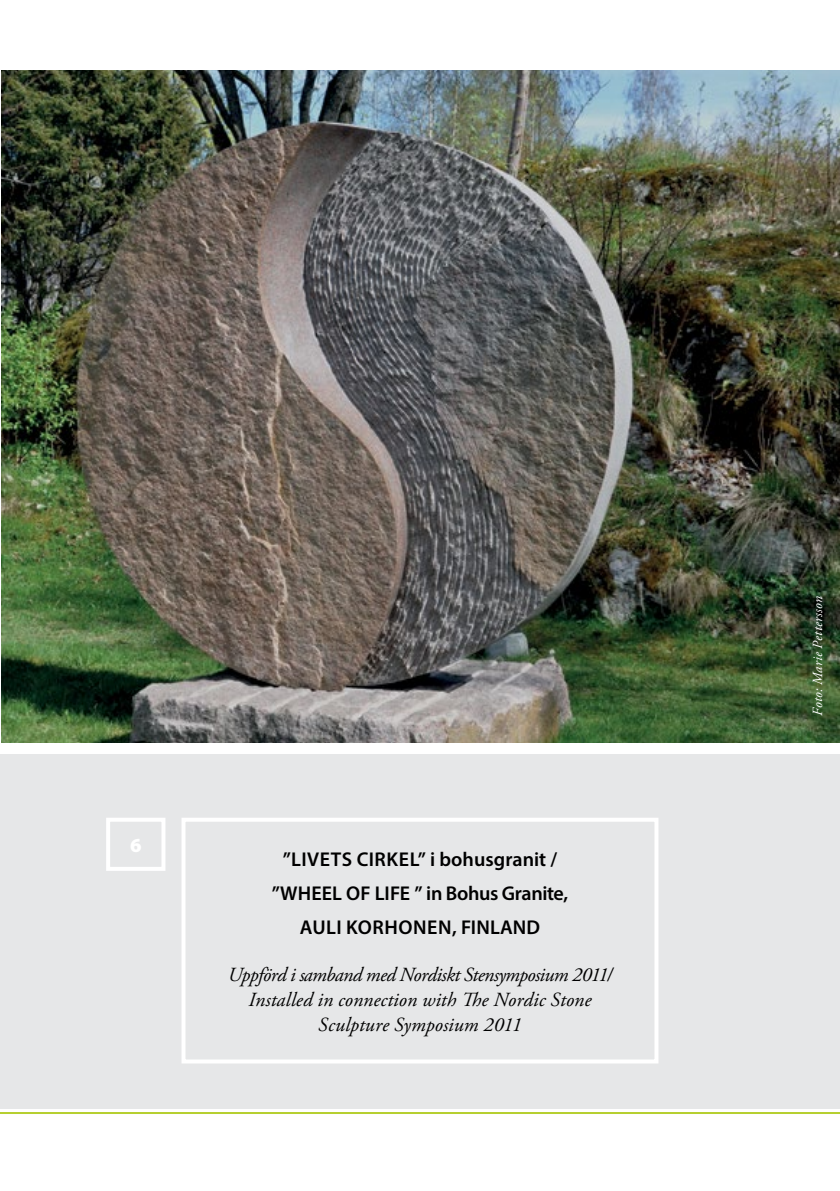
<style>
.page{position:relative;width:840px;height:1191px;background:#fff}
.page>*{position:absolute;margin:0;border:0;box-sizing:border-box;transform-origin:0 0}
.t1{font:italic 20px/25px "Adobe Garamond Pro";color:#000;text-align:center}
.t2{font:600 20px/34px "Myriad Pro";letter-spacing:.005em;color:#000;text-align:center}
.t3{font:900 20px "Myriad Pro";color:#fff}
.t4{font:italic 14px "Adobe Garamond Pro";color:#fff}
</style>
<div class="page">
<div style="left:0;top:754px;width:839px;height:354px;background:#e6e7e8"></div>
<hr style="left:0;top:1112px;width:839px;height:2px;background:#b6cf2f">
<img style="left:1px;top:71px;width:838px;height:671px">
<div style="left:181px;top:817px;width:477px;height:246px;border:4px solid #fff"></div>
<div style="left:106px;top:817px;width:59px;height:54px;border:4px solid #fff"></div>
<p class="t3" style="left:130px;top:833px;width:13px">6</p>
<p class="t2" style="left:271px;top:841px;width:298px">”LIVETS CIRKEL” i bohusgranit / ”WHEEL OF LIFE ” in Bohus Granite,<br>AULI KORHONEN, FINLAND</p>
<p class="t1" style="left:228px;top:962px;width:385px">Uppförd i samband med Nordiskt Stensymposium 2011/<br>Installed in connection with The Nordic Stone<br>Sculpture Symposium 2011</p>
<p class="t4" style="left:808px;top:715px;width:121px;rotate:-90deg">Foto: Marie Pettersson</p>
</div>
